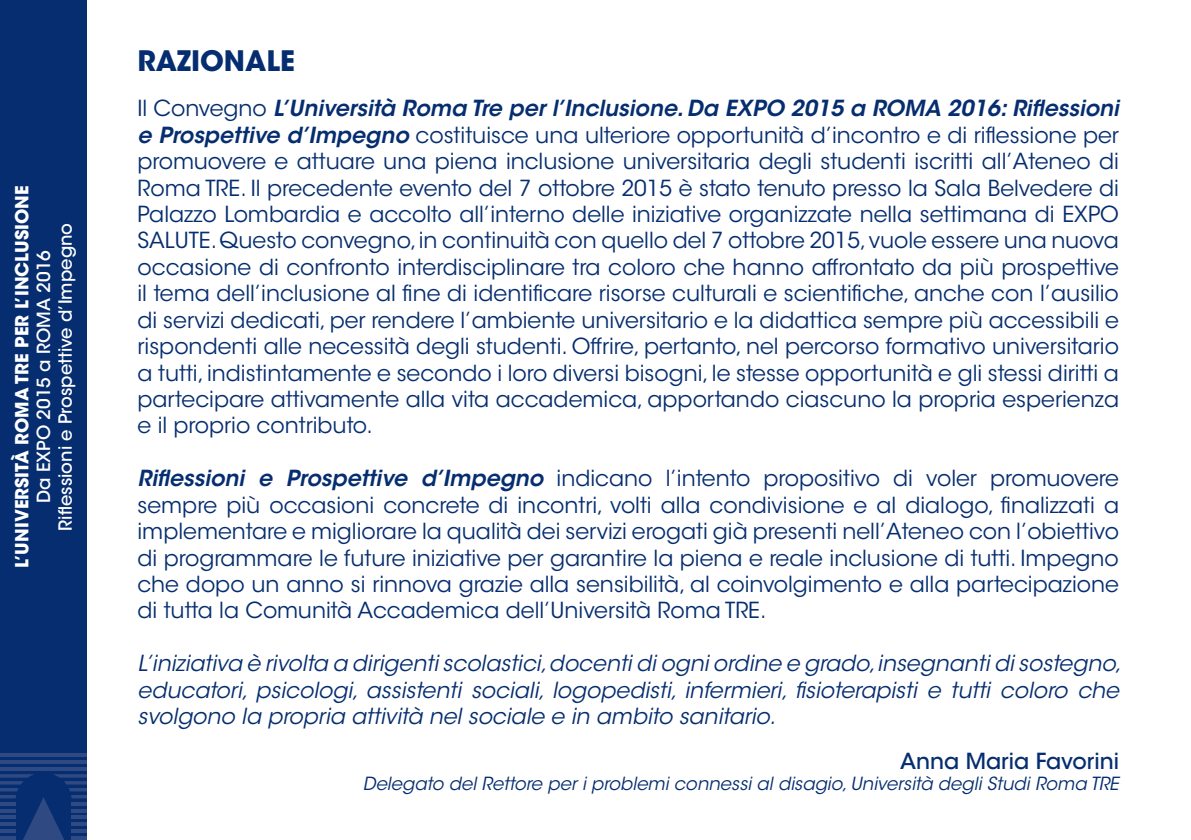
<style>
.page{position:relative;width:1191px;height:840px;background:#fff}
.page>*{position:absolute;margin:0;border:0;box-sizing:border-box;transform-origin:0 0}
.t1{font:700 28px "ITC Avant Garde Std";color:#052d6f}
.t2{font:22px/26.4px "ITC Avant Garde Std";color:#052d6f;text-align:justify}
.t3{font:italic 22px/26.4px "ITC Avant Garde Std";color:#052d6f;text-align:justify}
.t4{font:500 22px "ITC Avant Garde Std";color:#052d6f}
.t5{font:italic 18px "ITC Avant Garde Std";color:#052d6f}
.t6{font:500 18px "ITC Avant Garde Std";color:#fff}
.t7{font:700 18px "ITC Avant Garde Std";color:#fff}
.s1{font-weight:600;font-style:italic}
</style>
<div class="page">
<div style="left:0;top:0;width:87px;height:839px;background:#052d6f"></div>
<svg style="left:0;top:767px;width:87px;height:3px"></svg>
<svg style="left:0;top:760px;width:87px;height:3px"></svg>
<hr style="left:0;top:753px;width:87px;height:3px;background:#2f4983">
<svg style="left:0;top:774px;width:87px;height:65px"></svg>
<p class="t7" style="left:10px;top:567px;width:383px;rotate:-90deg">L’UNIVERSITÀ ROMA TRE PER L’INCLUSIONE</p>
<p class="t6" style="left:54px;top:530px;width:309px;rotate:-90deg">Riflessioni e Prospettive d’Impegno</p>
<p class="t6" style="left:32px;top:503px;width:254px;rotate:-90deg">Da EXPO 2015 a ROMA 2016</p>
<p class="t1" style="left:137px;top:42px;width:159px">RAZIONALE</p>
<p class="t2" style="left:137px;top:95px;width:983px">Il Convegno <span class="s1">L’Università Roma Tre per l’Inclusione. Da EXPO 2015 a ROMA 2016: Riflessioni e Prospettive d’Impegno</span> costituisce una ulteriore opportunità d’incontro e di riflessione per promuovere e attuare una piena inclusione universitaria degli studenti iscritti all’Ateneo di Roma TRE. Il precedente evento del 7 ottobre 2015 è stato tenuto presso la Sala Belvedere di Palazzo Lombardia e accolto all’interno delle iniziative organizzate nella settimana di EXPO SALUTE. Questo convegno, in continuità con quello del 7 ottobre 2015, vuole essere una nuova occasione di confronto interdisciplinare tra coloro che hanno affrontato da più prospettive il tema dell’inclusione al fine di identificare risorse culturali e scientifiche, anche con l’ausilio di servizi dedicati, per rendere l’ambiente universitario e la didattica sempre più accessibili e rispondenti alle necessità degli studenti. Offrire, pertanto, nel percorso formativo universitario a tutti, indistintamente e secondo i loro diversi bisogni, le stesse opportunità e gli stessi diritti a partecipare attivamente alla vita accademica, apportando ciascuno la propria esperienza e il proprio contributo.</p>
<p class="t2" style="left:137px;top:465px;width:983px"><span class="s1">Riflessioni e Prospettive d’Impegno</span> indicano l’intento propositivo di voler promuovere sempre più occasioni concrete di incontri, volti alla condivisione e al dialogo, finalizzati a implementare e migliorare la qualità dei servizi erogati già presenti nell’Ateneo con l’obiettivo di programmare le future iniziative per garantire la piena e reale inclusione di tutti. Impegno che dopo un anno si rinnova grazie alla sensibilità, al coinvolgimento e alla partecipazione di tutta la Comunità Accademica dell’Università Roma TRE.</p>
<p class="t3" style="left:137px;top:650px;width:985px">L’iniziativa è rivolta a dirigenti scolastici, docenti di ogni ordine e grado, insegnanti di sostegno, educatori, psicologi, assistenti sociali, logopedisti, infermieri, fisioterapisti e tutti coloro che svolgono la propria attività nel sociale e in ambito sanitario.</p>
<p class="t4" style="left:900px;top:746px;width:220px">Anna Maria Favorini</p>
<p class="t5" style="left:363px;top:772px;width:757px">Delegato del Rettore per i problemi connessi al disagio, Università degli Studi Roma TRE</p>
</div>
